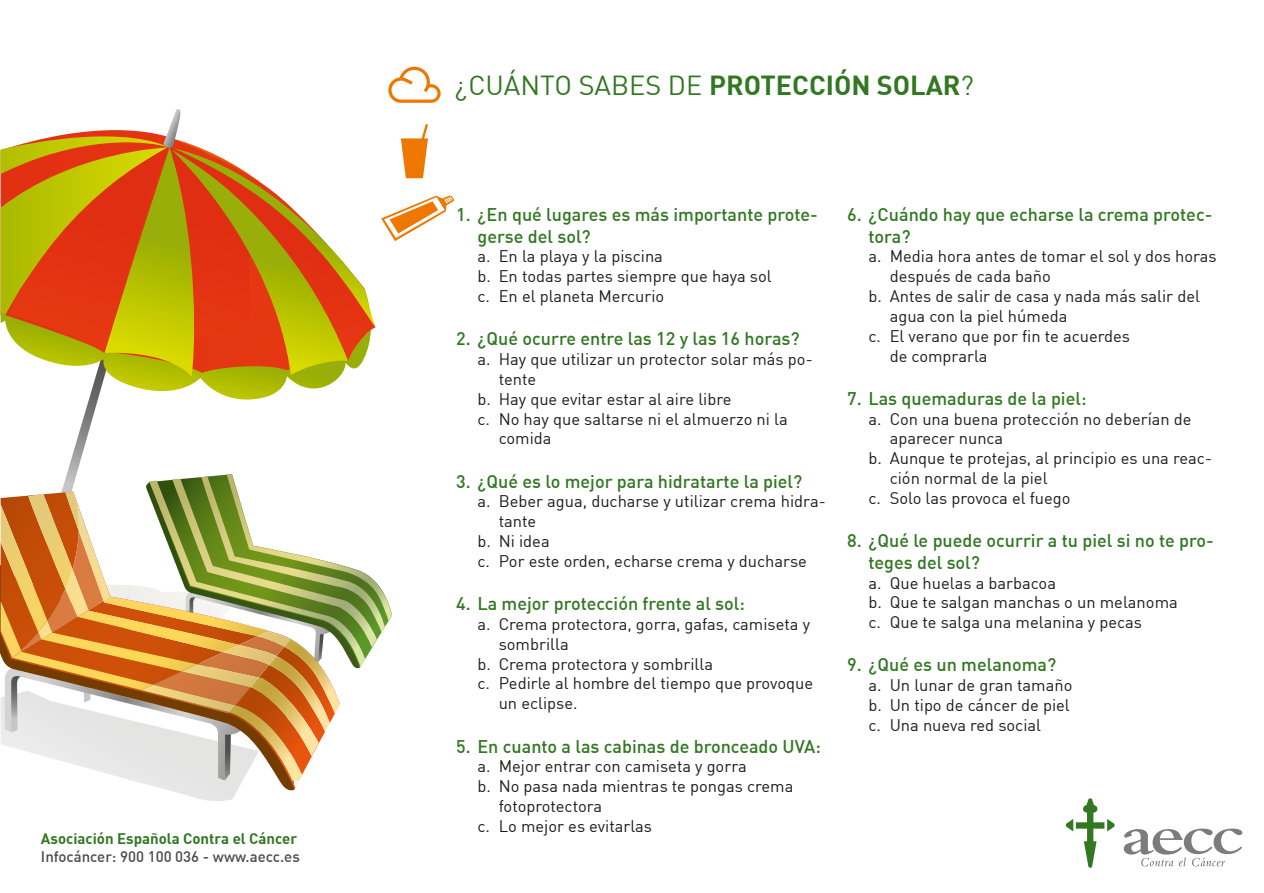
<style>
.page{position:relative;width:1264px;height:893px;background:#fff}
.page>*{position:absolute;margin:0;border:0;box-sizing:border-box;transform-origin:0 0}
.t1{font:27px "DIN";color:#327722}
.t2{font:500 18px/21.6px "DIN";color:#327722}
.t3{font:16.5px/19.8px "DIN";color:#1d1d1b}
.TABLA{font:700 15px/18px "DIN";color:#327722}
.s1{font-weight:500;color:#4b4b4a}
.s2{font-weight:700}
</style>
<div class="page">
<svg style="left:388px;top:67px;width:53px;height:36px"></svg>
<svg style="left:1px;top:109px;width:453px;height:692px"></svg>
<svg style="left:1066px;top:798px;width:49px;height:69px"></svg>
<svg style="left:1124px;top:828px;width:118px;height:38px"></svg>
<p class="TABLA" style="left:41px;top:829px;width:260px">Asociación Española Contra el Cáncer<br><span class="s1">Infocáncer: 900 100 036 - www.aecc.es</span></p>
<p class="t1" style="left:455px;top:68px;width:521px">¿CUÁNTO SABES DE <span class="s2">PROTECCIÓN SOLAR</span>?</p>
<p class="t2" style="left:477px;top:203px;width:342px;text-indent:-21px">1. ¿En qué lugares es más importante prote&shy;gerse del sol?</p>
<p class="t3" style="left:477px;top:246px;width:187px">a. En la playa y la piscina</p>
<p class="t3" style="left:477px;top:266px;width:296px">b. En todas partes siempre que haya sol</p>
<p class="t3" style="left:477px;top:286px;width:188px">c. En el planeta Mercurio</p>
<p class="t2" style="left:456px;top:327px;width:345px">2. ¿Qué ocurre entre las 12 y las 16 horas?</p>
<p class="t3" style="left:499px;top:349px;width:315px;text-indent:-21px">a. Hay que utilizar un protector solar más po&shy;tente</p>
<p class="t3" style="left:477px;top:388px;width:256px">b. Hay que evitar estar al aire libre</p>
<p class="t3" style="left:499px;top:408px;width:291px;text-indent:-21px">c. No hay que saltarse ni el almuerzo ni la comida</p>
<p class="t2" style="left:456px;top:469px;width:348px">3. ¿Qué es lo mejor para hidratarte la piel?</p>
<p class="t3" style="left:499px;top:491px;width:328px;text-indent:-21px">a. Beber agua, ducharse y utilizar crema hidra&shy;tante</p>
<p class="t3" style="left:477px;top:530px;width:74px">b. Ni idea</p>
<p class="t3" style="left:477px;top:550px;width:331px">c. Por este orden, echarse crema y ducharse</p>
<p class="t2" style="left:456px;top:592px;width:290px">4. La mejor protección frente al sol:</p>
<p class="t3" style="left:499px;top:613px;width:313px;text-indent:-21px">a. Crema protectora, gorra, gafas, camiseta y sombrilla</p>
<p class="t3" style="left:477px;top:653px;width:237px">b. Crema protectora y sombrilla</p>
<p class="t3" style="left:499px;top:673px;width:316px;text-indent:-21px">c. Pedirle al hombre del tiempo que provoque un eclipse.</p>
<p class="t2" style="left:456px;top:734px;width:366px">5. En cuanto a las cabinas de bronceado UVA:</p>
<p class="t3" style="left:477px;top:755px;width:271px">a. Mejor entrar con camiseta y gorra</p>
<p class="t3" style="left:499px;top:775px;width:296px;text-indent:-21px">b. No pasa nada mientras te pongas crema fotoprotectora</p>
<p class="t3" style="left:477px;top:815px;width:176px">c. Lo mejor es evitarlas</p>
<p class="t2" style="left:868px;top:203px;width:345px;text-indent:-21px">6. ¿Cuándo hay que echarse la crema protec&shy;tora?</p>
<p class="t3" style="left:890px;top:246px;width:329px;text-indent:-21px">a. Media hora antes de tomar el sol y dos horas después de cada baño</p>
<p class="t3" style="left:890px;top:286px;width:312px;text-indent:-21px">b. Antes de salir de casa y nada más salir del agua con la piel húmeda</p>
<p class="t3" style="left:890px;top:325px;width:242px;text-indent:-21px">c. El verano que por fin te acuerdes de comprarla</p>
<p class="t2" style="left:847px;top:386px;width:241px">7. Las quemaduras de la piel:</p>
<p class="t3" style="left:890px;top:408px;width:303px;text-indent:-21px">a. Con una buena protección no deberían de aparecer nunca</p>
<p class="t3" style="left:890px;top:448px;width:324px;text-indent:-21px">b. Aunque te protejas, al principio es una reac&shy;ción normal de la piel</p>
<p class="t3" style="left:868px;top:487px;width:204px">c. Solo las provoca el fuego</p>
<p class="t2" style="left:868px;top:529px;width:347px;text-indent:-21px">8. ¿Qué le puede ocurrir a tu piel si no te pro&shy;teges del sol?</p>
<p class="t3" style="left:868px;top:572px;width:189px">a. Que huelas a barbacoa</p>
<p class="t3" style="left:868px;top:592px;width:311px">b. Que te salgan manchas o un melanoma</p>
<p class="t3" style="left:868px;top:611px;width:275px">c. Que te salga una melanina y pecas</p>
<p class="t2" style="left:847px;top:653px;width:211px">9. ¿Qué es un melanoma?</p>
<p class="t3" style="left:868px;top:674px;width:205px">a. Un lunar de gran tamaño</p>
<p class="t3" style="left:868px;top:694px;width:203px">b. Un tipo de cáncer de piel</p>
<p class="t3" style="left:868px;top:714px;width:174px">c. Una nueva red social</p>
</div>
